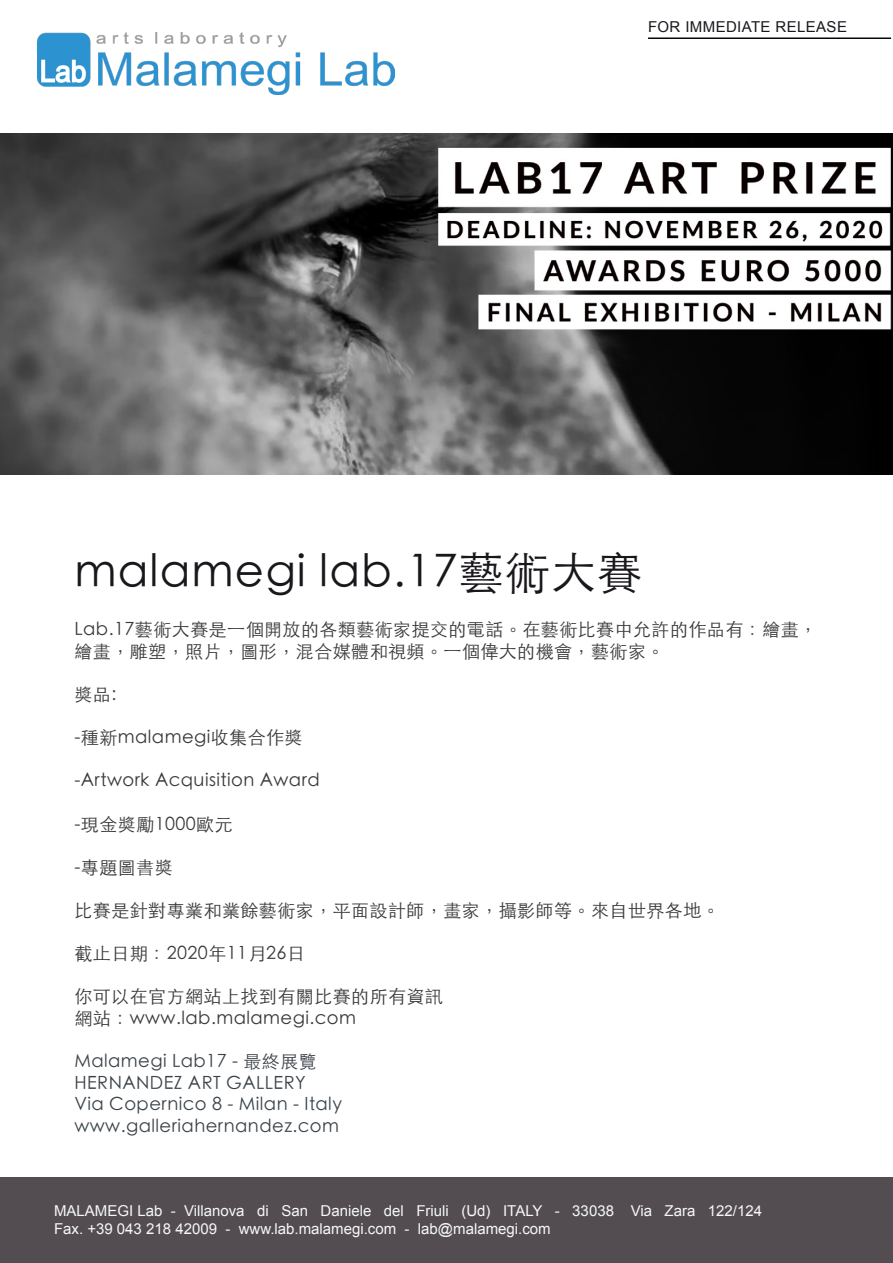
<style>
.page{position:relative;width:893px;height:1263px;background:#fff}
.page>*{position:absolute;margin:0;border:0;box-sizing:border-box;transform-origin:0 0}
.t1{font:300 45px "ST Heiti TC";letter-spacing:.025em;color:#1a171c}
.t2{font:300 18px/21.6px "ST Heiti TC";letter-spacing:.025em;color:#39383a}
.t3{font:300 18px "ST Heiti TC";letter-spacing:.025em;color:#3a434a}
.t4{font:15px "Arial";color:#f7f7f7}
.t5{font:15px "Arial";letter-spacing:.025em;color:#1a171c}
</style>
<div class="page">
<img style="left:0;top:134px;width:893px;height:340px">
<div style="left:0;top:1178px;width:893px;height:85px;background:#534d52"></div>
<hr style="left:648px;top:38px;width:243px;height:1px;background:#010808">
<img style="left:38px;top:32px;width:356px;height:63px">
<p class="t5" style="left:648px;top:17px;width:200px">FOR IMMEDIATE RELEASE</p>
<p class="t1" style="left:74px;top:534px;width:569px">malamegi lab.17藝術大賽</p>
<p class="t2" style="left:74px;top:617px;width:744px">Lab.17藝術大賽是一個開放的各類藝術家提交的電話。在藝術比賽中允許的作品有：繪畫，繪畫，雕塑，照片，圖形，混合媒體和視頻。一個偉大的機會，藝術家。</p>
<p class="t2" style="left:74px;top:682px;width:43px">獎品:</p>
<p class="t2" style="left:74px;top:725px;width:230px">-種新malamegi收集合作獎</p>
<p class="t2" style="left:74px;top:768px;width:247px">-Artwork Acquisition Award</p>
<p class="t2" style="left:74px;top:811px;width:160px">-現金獎勵1000歐元</p>
<p class="t2" style="left:74px;top:854px;width:100px">-專題圖書獎</p>
<p class="t2" style="left:74px;top:898px;width:647px">比賽是針對專業和業餘藝術家，平面設計師，畫家，攝影師等。來自世界各地。</p>
<p class="t2" style="left:74px;top:941px;width:232px">截止日期：2020年11月26日</p>
<p class="t2" style="left:74px;top:984px;width:370px">你可以在官方網站上找到有關比賽的所有資訊</p>
<p class="t2" style="left:74px;top:1006px;width:283px">網站：www.lab.malamegi.com</p>
<p class="t3" style="left:74px;top:1046px;width:244px">Malamegi Lab17 - 最終展覽</p>
<p class="t3" style="left:74px;top:1068px;width:233px">HERNANDEZ ART GALLERY</p>
<p class="t3" style="left:74px;top:1089px;width:269px">Via Copernico 8 - Milan - Italy</p>
<p class="t3" style="left:74px;top:1111px;width:266px">www.galleriahernandez.com</p>
<p class="t4" style="left:54px;top:1200px;width:710px">MALAMEGI Lab - Villanova di San Daniele del Friuli (Ud) ITALY - 33038 Via Zara 122/124</p>
<p class="t4" style="left:54px;top:1218px;width:498px">Fax. +39 043 218 42009 - www.lab.malamegi.com - lab@malamegi.com</p>
</div>
